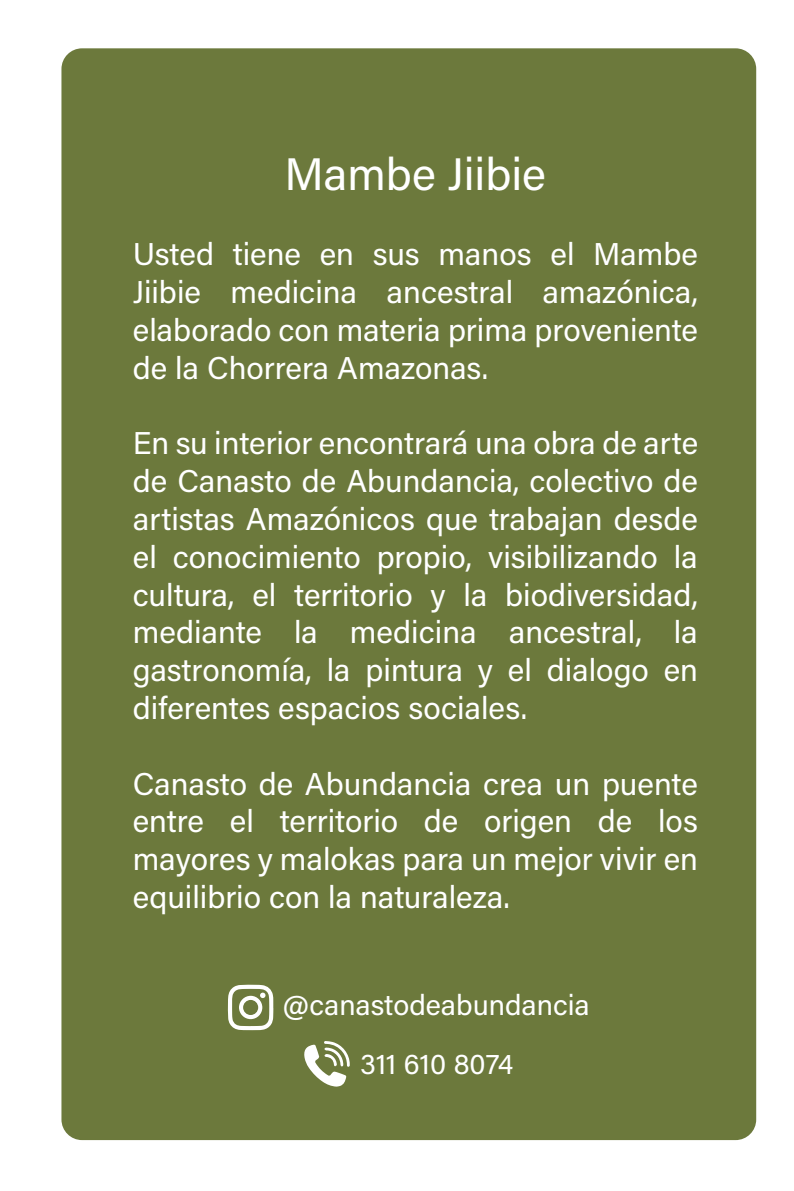
<style>
.page{position:relative;width:794px;height:1191px;background:#fff}
.page>*{position:absolute;margin:0;border:0;box-sizing:border-box;transform-origin:0 0}
.t1{font:45.5px "Acumin Pro";color:#fff}
.t2{font:31.5px/37.8px "Acumin Pro";color:#fff;text-align:justify}
.t3{font:28.7px/59.5px "Acumin Pro";color:#fff;text-align:center}
</style>
<div class="page">
<div style="left:61px;top:48px;width:695px;height:1092px;background:#6c793c;border-radius:21px"></div>
<svg style="left:228px;top:984px;width:45px;height:46px"></svg>
<svg style="left:304px;top:1041px;width:46px;height:45px"></svg>
<h1 class="t1" style="left:285px;top:142px;width:263px">Mambe Jiibie</h1>
<p class="t2" style="left:133px;top:234px;width:567px">Usted tiene en sus manos el Mambe Jiibie medicina ancestral amazónica, elaborado con materia prima proveniente de la Chorrera Amazonas.</p>
<p class="t2" style="left:133px;top:423px;width:567px">En su interior encontrará una obra de arte de Canasto de Abundancia, colectivo de artistas Amazónicos que trabajan desde el conocimiento propio, visibilizando la cultura, el territorio y la biodiversidad, mediante la medicina ancestral, la gastronomía, la pintura y el dialogo en diferentes espacios sociales.</p>
<p class="t2" style="left:133px;top:763px;width:567px">Canasto de Abundancia crea un puente entre el territorio de origen de los mayores y malokas para un mejor vivir en equilibrio con la naturaleza.</p>
<p class="t3" style="left:283px;top:974px;width:309px">@canastodeabundancia<br>311 610 8074</p>
</div>
